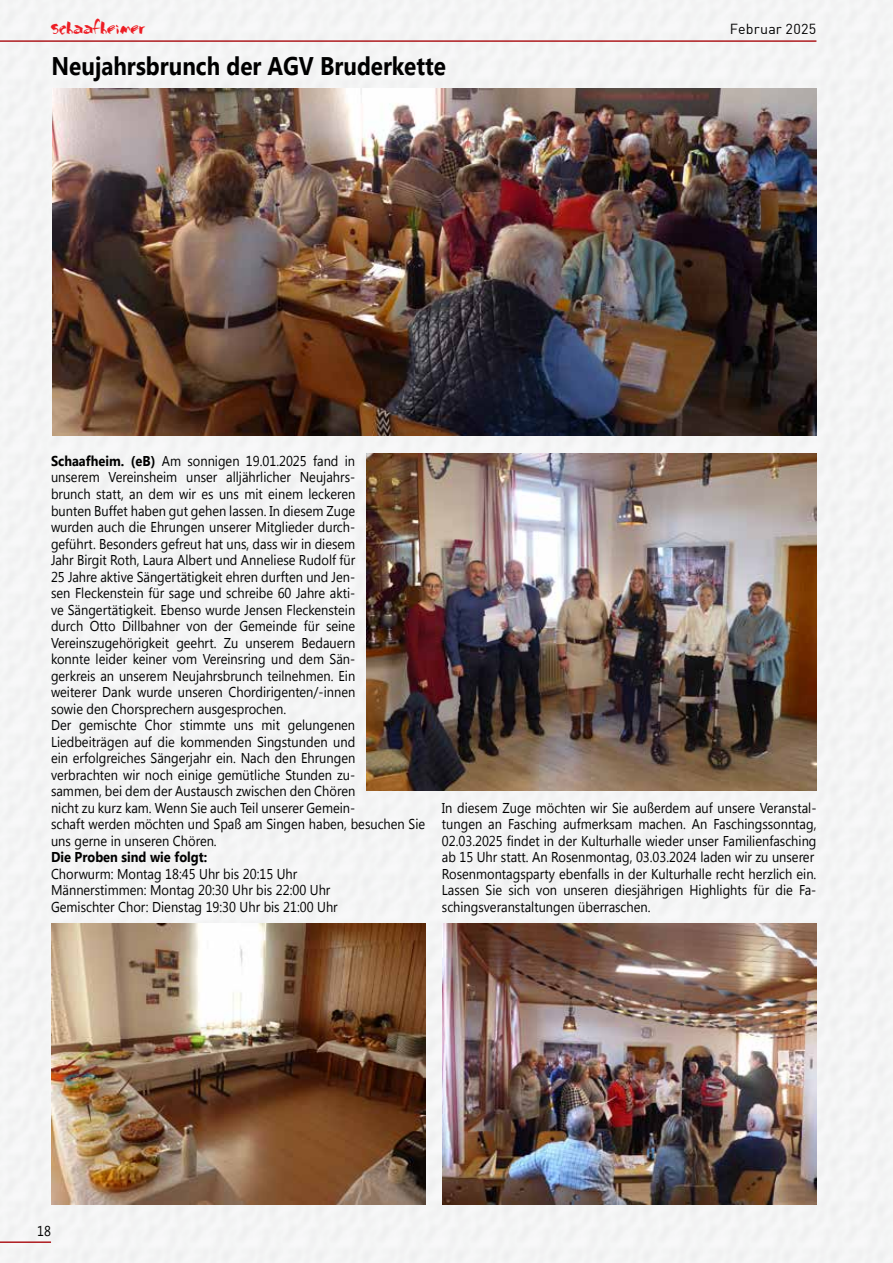
<style>
.page{position:relative;width:893px;height:1263px;background:#f4f5f5}
.page>*{position:absolute;margin:0;border:0;box-sizing:border-box;transform-origin:0 0}
.t1{font:700 25.5px "Segoe UI";color:#000;scale:.88 1}
.t2{font:18px "Baloney HL";color:#ed1d24}
.t3{font:18px "Myriad Pro";color:#ed1d24}
.t4{font:14.25px/16.5px "Segoe UI";color:#000;scale:.9 1}
.t5{font:700 14.25px "Segoe UI";color:#000;scale:.9 1}
.t6{font:14.25px "DIN";letter-spacing:.01em;color:#000}
.t7{font:14.25px "Myriad Pro";letter-spacing:.005em;color:#000}
.s1{font-weight:700}
</style>
<div class="page">
<hr style="left:0;top:40px;width:816px;height:2px;background:#ae1b1f">
<hr style="left:0;top:1241px;width:51px;height:2px;background:#ae1b1f">
<img style="left:52px;top:89px;width:764px;height:347px">
<img style="left:442px;top:923px;width:374px;height:281px">
<img style="left:367px;top:454px;width:449px;height:337px">
<img style="left:51px;top:923px;width:374px;height:281px">
<p class="t2" style="left:51px;top:18px;width:96px">Schaafheimer</p>
<p class="t6" style="left:730px;top:20px;width:88px">Februar 2025</p>
<p class="t3" style="left:78px;top:18px;width:77px">aaf eimer</p>
<p class="t7" style="left:722px;top:22px;width:96px">November 2 4</p>
<h1 class="t1" style="left:52px;top:47px;width:450px">Neujahrsbrunch der AGV Bruderkette</h1>
<p class="t4" style="left:51px;top:452px;width:417px"><span class="s1">Schaafheim. (eB)</span> Am sonnigen 19.01.2025 fand in<br>unserem Vereinsheim unser alljährlicher Neujahrs-<br>brunch statt, an dem wir es uns mit einem leckeren<br>bunten Buffet haben gut gehen lassen. In diesem Zuge<br>wurden auch die Ehrungen unserer Mitglieder durch-<br>geführt. Besonders gefreut hat uns, dass wir in diesem<br>Jahr Birgit Roth, Laura Albert und Anneliese Rudolf für<br>25 Jahre aktive Sängertätigkeit ehren durften und Jen-<br>sen Fleckenstein für sage und schreibe 60 Jahre akti-<br>ve Sängertätigkeit. Ebenso wurde Jensen Fleckenstein<br>durch Otto Dillbahner von der Gemeinde für seine Vereinszugehörigkeit geehrt. Zu unserem Bedauern<br>konnte leider keiner vom Vereinsring und dem Sän-<br>gerkreis an unserem Neujahrsbrunch teilnehmen. Ein<br>weiterer Dank wurde unseren Chordirigenten/-innen<br>sowie den Chorsprechern ausgesprochen.<br>Der gemischte Chor stimmte uns mit gelungenen Liedbeiträgen auf die kommenden Singstunden und<br>ein erfolgreiches Sängerjahr ein. Nach den Ehrungen verbrachten wir noch einige gemütliche Stunden zu-<br>sammen, bei dem der Austausch zwischen den Chören<br>nicht zu kurz kam. Wenn Sie auch Teil unserer Gemein-<br>schaft werden möchten und Spaß am Singen haben, besuchen Sie uns gerne in unseren Chören.</p>
<p class="t5" style="left:51px;top:847px;width:175px">Die Proben sind wie folgt:</p>
<p class="t4" style="left:51px;top:865px;width:320px">Chorwurm: Montag 18:45 Uhr bis 20:15 Uhr<br>Männerstimmen: Montag 20:30 Uhr bis 22:00 Uhr<br>Gemischter Chor: Dienstag 19:30 Uhr bis 21:00 Uhr</p>
<p class="t4" style="left:442px;top:799px;width:418px">In diesem Zuge möchten wir Sie außerdem auf unsere Veranstal&shy;tungen an Fasching aufmerksam machen. An Faschingssonntag, 02.03.2025 findet in der Kulturhalle wieder unser Familienfasching ab 15 Uhr statt. An Rosenmontag, 03.03.2024 laden wir zu unserer Rosenmontagsparty ebenfalls in der Kulturhalle recht herzlich ein.<br>Lassen Sie sich von unseren diesjährigen Highlights für die Fa&shy;schingsveranstaltungen überraschen.</p>
<p class="t4" style="left:37px;top:1222px;width:17px">18</p>
<p class="t4" style="left:37px;top:1223px;width:17px">20</p>
</div>
